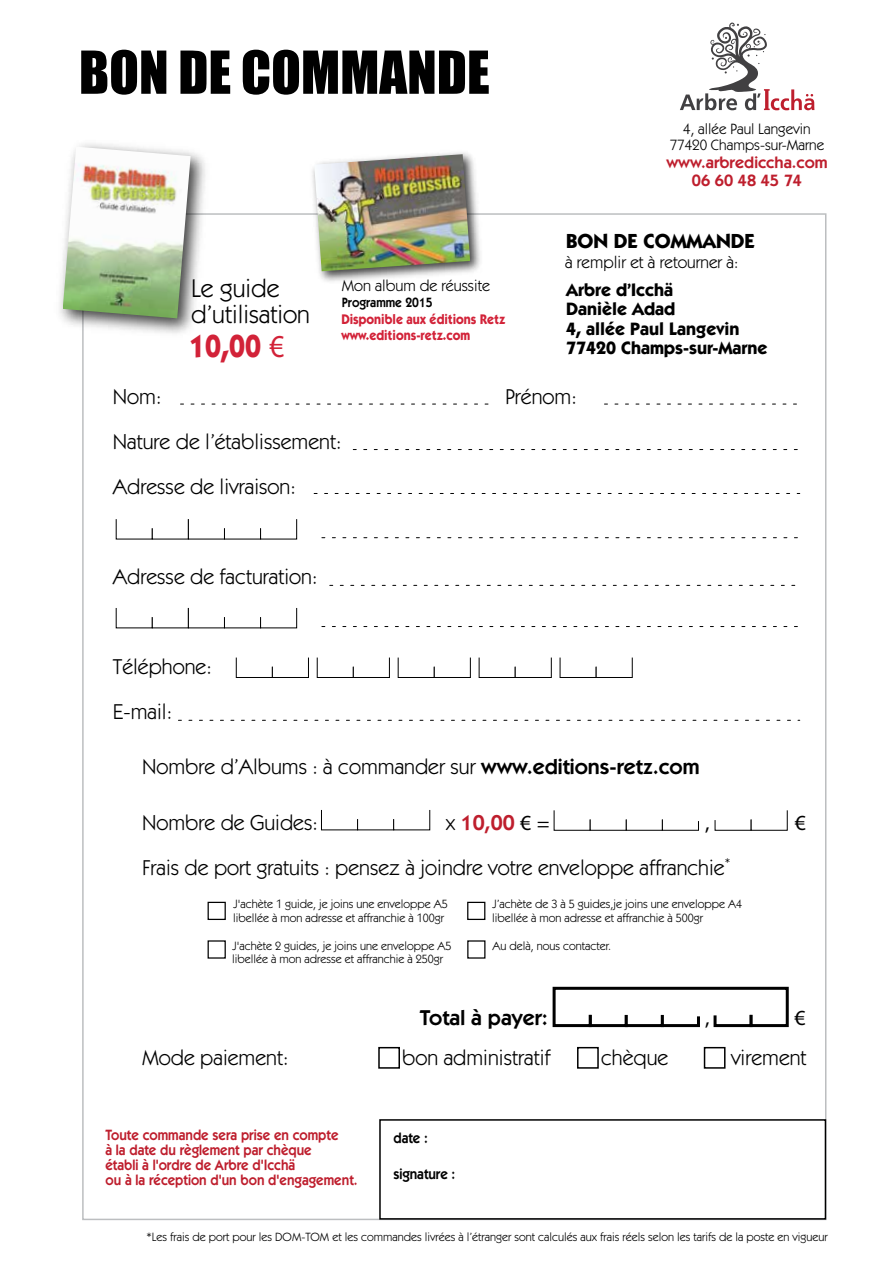
<style>
.page{position:relative;width:893px;height:1263px;background:#fff}
.page>*{position:absolute;margin:0;border:0;box-sizing:border-box;transform-origin:0 0}
.t1{font:54.6px "Impact";color:#000}
.t2{font:700 32.1px "Itc Kabel";color:#d22238;scale:.9 1}
.t3{font:25.5px "Itc Kabel";color:#000}
.t4{font:21.6px/45px "Itc Kabel";color:#000}
.t5{font:600 21.6px "Itc Kabel";color:#000}
.t6{font:600 21.6px "Itc Kabel";color:#be1e2d}
.t7{font:21.6px "Myriad Pro";color:#000}
.t8{font:700 20.4px "Itc Kabel";color:#000}
.t9{font:700 18px/19.5px "Itc Kabel";color:#000}
.t10{font:17.1px "Itc Kabel";color:#000}
.t11{font:600 16.5px/18.1px "Itc Kabel";color:#be1e2d;text-align:center}
.t12{font:15.9px "Itc Kabel";color:#000}
.t13{font:600 15px/15px "Itc Kabel";color:#be1e2d;scale:.9 1}
.t14{font:15px/16.5px "Itc Kabel";color:#000;text-align:center}
.t15{font:600 15px "Itc Kabel";letter-spacing:-.005em;color:#000;scale:.9 1}
.t16{font:700 13.95px/16.8px "Itc Kabel";color:#d22238;scale:.9 1}
.t17{font:600 13.5px "Itc Kabel";color:#000;scale:.9 1}
.t18{font:12px/13.5px "Itc Kabel";color:#000}
.s1{font-weight:400;font-size:25.5px;color:#000}
.s2{font-family:"Myriad Pro";font-weight:400}
.s3{font-weight:600}
.s4{font-weight:400;color:#000}
.s5{font-family:"Myriad Pro";font-weight:400;color:#000}
</style>
<div class="page">
<svg style="left:181px;top:404px;width:308px;height:1px"></svg>
<svg style="left:353px;top:449px;width:445px;height:1px"></svg>
<svg style="left:314px;top:493px;width:486px;height:1px"></svg>
<svg style="left:178px;top:720px;width:622px;height:1px"></svg>
<svg style="left:604px;top:404px;width:193px;height:1px"></svg>
<svg style="left:236px;top:657px;width:73px;height:21px"></svg>
<svg style="left:317px;top:657px;width:73px;height:21px"></svg>
<svg style="left:398px;top:657px;width:73px;height:21px"></svg>
<svg style="left:479px;top:657px;width:73px;height:21px"></svg>
<svg style="left:560px;top:657px;width:73px;height:21px"></svg>
<svg style="left:322px;top:537px;width:476px;height:1px"></svg>
<svg style="left:116px;top:519px;width:108px;height:20px"></svg>
<svg style="left:260px;top:519px;width:37px;height:20px"></svg>
<svg style="left:330px;top:585px;width:466px;height:1px"></svg>
<svg style="left:322px;top:626px;width:476px;height:1px"></svg>
<svg style="left:116px;top:608px;width:108px;height:20px"></svg>
<svg style="left:260px;top:608px;width:37px;height:20px"></svg>
<svg style="left:321px;top:810px;width:36px;height:20px"></svg>
<svg style="left:393px;top:810px;width:37px;height:20px"></svg>
<svg style="left:554px;top:810px;width:37px;height:21px"></svg>
<div style="left:590px;top:819px;width:36px;height:11px;background:#fff"></div>
<svg style="left:662px;top:819px;width:37px;height:12px"></svg>
<svg style="left:715px;top:810px;width:73px;height:21px"></svg>
<svg style="left:552px;top:986px;width:237px;height:42px"></svg>
<svg style="left:680px;top:23px;width:134px;height:87px"></svg>
<div style="left:379px;top:1119px;width:447px;height:100px;border:2px solid #000"></div>
<div style="left:378px;top:1047px;width:22px;height:22px;border:2px solid #000"></div>
<div style="left:704px;top:1047px;width:21px;height:22px;border:2px solid #000"></div>
<div style="left:577px;top:1047px;width:22px;height:22px;border:2px solid #000"></div>
<div style="left:208px;top:902px;width:18px;height:18px;border:1px solid #000"></div>
<div style="left:208px;top:940px;width:18px;height:19px;border:1px solid #000"></div>
<div style="left:467px;top:902px;width:18px;height:18px;border:1px solid #000"></div>
<img style="left:59px;top:143px;width:156px;height:199px">
<img style="left:63px;top:147px;width:128px;height:171px">
<img style="left:306px;top:152px;width:180px;height:130px">
<img style="left:314px;top:154px;width:156px;height:117px">
<h1 class="t1" style="left:79px;top:30px;width:412px">BON DE COMMANDE</h1>
<h3 class="t3" style="left:191px;top:274px;width:90px">Le guide</h3>
<p class="t16" style="left:341px;top:310px;width:184px;text-indent:-150px"><span class="s1">d’utilisation</span> Disponible aux éditions Retz www.editions-retz.com</p>
<h3 class="t12" style="left:342px;top:276px;width:150px">Mon album de réussite</h3>
<p class="t17" style="left:342px;top:294px;width:102px">Programme 2015</p>
<h2 class="t2" style="left:189px;top:326px;width:107px">10,00 <span class="s2">€</span></h2>
<p class="t14" style="left:670px;top:120px;width:156px">4, allée Paul Langevin<br>77420 Champs-sur-Marne</p>
<h3 class="t11" style="left:666px;top:153px;width:163px">www.arbrediccha.com<br>06 60 48 45 74</h3>
<h3 class="t8" style="left:566px;top:228px;width:190px">BON DE COMMANDE</h3>
<h3 class="t10" style="left:565px;top:252px;width:175px">à remplir et à retourner à:</h3>
<h3 class="t9" style="left:566px;top:279px;width:203px">Arbre d’Icchä<br>Danièle Adad<br>4, allée Paul Langevin<br>77420 Champs-sur-Marne</h3>
<h3 class="t4" style="left:113px;top:373px;width:50px">Nom:</h3>
<h3 class="t4" style="left:505px;top:373px;width:73px">Prénom:</h3>
<h3 class="t4" style="left:113px;top:418px;width:230px">Nature de l’établissement:<br>Adresse de livraison:</h3>
<h3 class="t4" style="left:113px;top:553px;width:206px">Adresse de facturation:</h3>
<h3 class="t4" style="left:113px;top:643px;width:100px">Téléphone:<br>E-mail:</h3>
<h3 class="t4" style="left:142px;top:744px;width:559px">Nombre d’Albums : à commander sur <span class="s3">www.editions-retz.com</span></h3>
<h3 class="t4" style="left:142px;top:799px;width:177px">Nombre de Guides:</h3>
<h3 class="t6" style="left:446px;top:809px;width:105px"><span class="s4">x</span> 10,00 <span class="s5">€</span> <span class="s4">=</span></h3>
<h3 class="t7" style="left:705px;top:809px;width:6px">,</h3>
<h3 class="t7" style="left:795px;top:809px;width:13px">€</h3>
<h3 class="t4" style="left:142px;top:844px;width:590px">Frais de port gratuits : pensez à joindre votre enveloppe affranchie<sup>*</sup></h3>
<p class="t18" style="left:233px;top:897px;width:216px">J'achète 1 guide, je joins une enveloppe A5 libellée à mon adresse et affranchie à 100gr</p>
<p class="t18" style="left:232px;top:938px;width:221px">J'achète 2 guides, je joins une enveloppe A5 libellée à mon adresse et affranchie à 250gr</p>
<p class="t18" style="left:492px;top:897px;width:251px">J’achète de 3 à 5 guides,je joins une enveloppe A4 libellée à mon adresse et affranchie à 500gr</p>
<p class="t18" style="left:492px;top:938px;width:120px">Au delà, nous contacter.</p>
<h3 class="t5" style="left:420px;top:1004px;width:130px">Total à payer:</h3>
<h3 class="t7" style="left:705px;top:1004px;width:6px">,</h3>
<h3 class="t7" style="left:795px;top:1004px;width:13px">€</h3>
<h3 class="t4" style="left:142px;top:1035px;width:148px">Mode paiement:</h3>
<h3 class="t4" style="left:402px;top:1035px;width:150px">bon administratif</h3>
<h3 class="t4" style="left:601px;top:1035px;width:69px">chèque</h3>
<h3 class="t4" style="left:731px;top:1035px;width:77px">virement</h3>
<p class="t13" style="left:105px;top:1127px;width:282px">Toute commande sera prise en compte<br>à la date du règlement par chèque<br>établi à l'ordre de Arbre d'Icchä<br>ou à la réception d'un bon d'engagement.</p>
<p class="t15" style="left:393px;top:1129px;width:40px">date :</p>
<p class="t15" style="left:393px;top:1165px;width:70px">signature :</p>
<p class="t18" style="left:147px;top:1230px;width:682px">*Les frais de port pour les DOM-TOM et les commandes livrées à l’étranger sont calculés aux frais réels selon les tarifs de la poste en vigueur</p>
</div>
